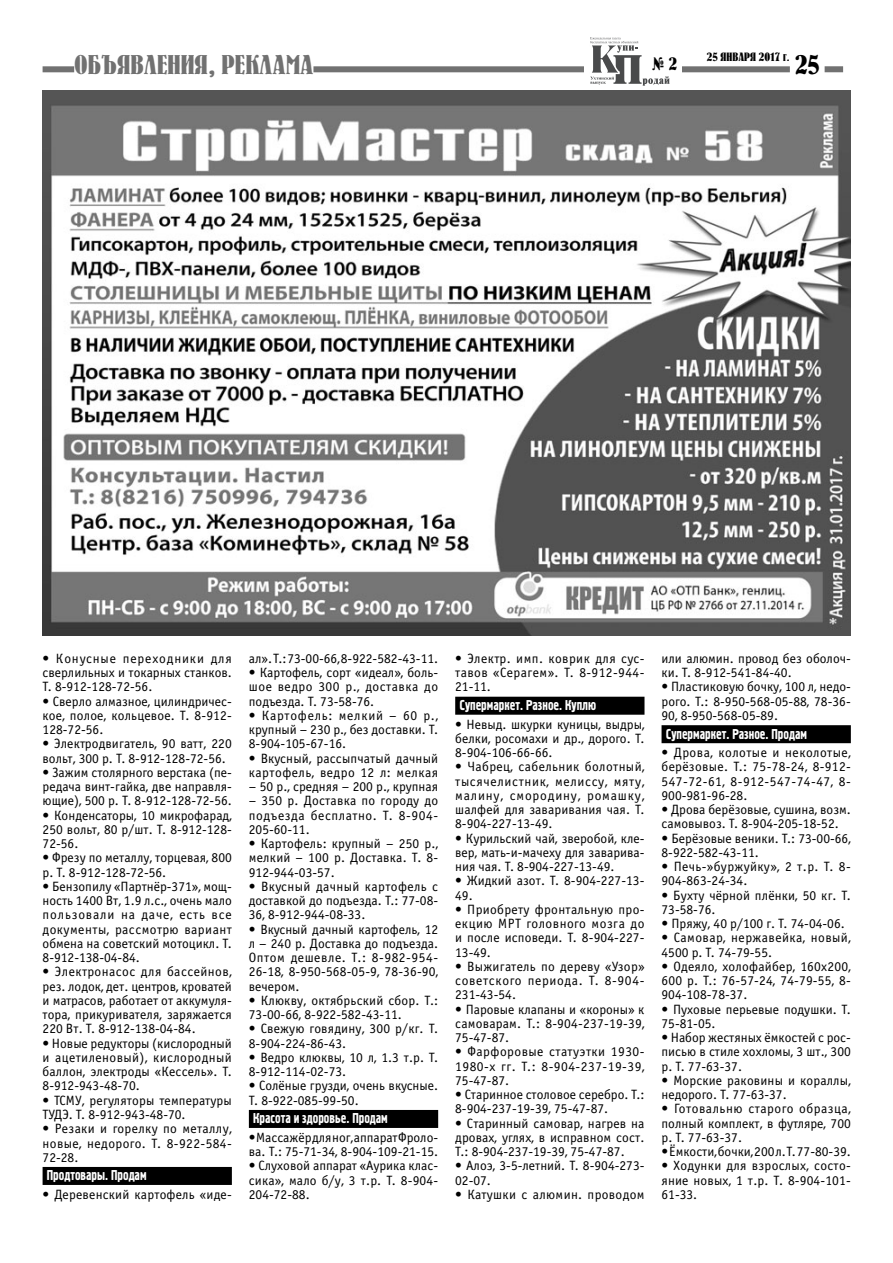
<style>
.page{position:relative;width:893px;height:1263px;background:#fff}
.page>*{position:absolute;margin:0;border:0;box-sizing:border-box;transform-origin:0 0}
.t1{font:27px "Bernhard C";color:#717171}
.t2{font:27px "Bernhard C";color:#000}
.t3{font:18px "Bernhard C";color:#000}
.t4{font:14.25px "Hermes C";color:#fff;scale:.87 1}
.t5{font:13.5px/14.2px "Officina Sans C";color:#000;text-align:justify}
.t6{font:13.5px/14.2px "Officina Sans C";letter-spacing:.025em;color:#000}
.t7{font:13.5px/14.2px "Officina Sans C";letter-spacing:.03em;color:#000}
.t8{font:12px "Bernhard C";color:#000}
</style>
<div class="page">
<div style="left:43px;top:66px;width:746px;height:6px;background:#717171"></div>
<div style="left:583px;top:45px;width:98px;height:42px;background:#fff"></div>
<div style="left:824px;top:66px;width:19px;height:6px;background:#717171"></div>
<svg style="left:590px;top:37px;width:79px;height:49px"></svg>
<div style="left:74px;top:59px;width:239px;height:15px;background:#fff"></div>
<div style="left:43px;top:1167px;width:189px;height:18px;background:#000"></div>
<div style="left:455px;top:697px;width:189px;height:18px;background:#000"></div>
<div style="left:661px;top:725px;width:189px;height:18px;background:#000"></div>
<div style="left:249px;top:1110px;width:189px;height:18px;background:#000"></div>
<img style="left:43px;top:91px;width:807px;height:544px">
<p class="t8" style="left:706px;top:53px;width:84px">25 ЯНВАРЯ 2017 г.</p>
<h1 class="t1" style="left:74px;top:55px;width:241px">ОБЪЯВЛЕНИЯ, РЕКЛАМА</h1>
<h2 class="t3" style="left:652px;top:58px;width:26px">№ 2</h2>
<h1 class="t2" style="left:795px;top:55px;width:26px">25</h1>
<p class="t5" style="left:43px;top:652px;width:191px">• Конусные переходники для сверлильных и токарных станков.<br>Т. 8-912-128-72-56.</p>
<p class="t5" style="left:43px;top:695px;width:191px">• Сверло алмазное, цилиндричес&shy;кое, полое, кольцевое. Т. 8-912- 128-72-56.</p>
<p class="t5" style="left:43px;top:738px;width:191px">• Электродвигатель, 90 ватт, 220 вольт, 300 р. Т. 8-912-128-72-56.</p>
<p class="t5" style="left:43px;top:766px;width:191px">• Зажим столярного верстака (пе&shy;редача винт-гайка, две направля&shy;ющие), 500 р. Т. 8-912-128-72-56.</p>
<p class="t5" style="left:43px;top:809px;width:191px">• Конденсаторы, 10 микрофарад, 250 вольт, 80 р/шт. Т. 8-912-128- 72-56.</p>
<p class="t5" style="left:43px;top:852px;width:191px">• Фрезу по металлу, торцевая, 800 р. Т. 8-912-128-72-56.</p>
<p class="t5" style="left:43px;top:880px;width:191px">• Бензопилу «Партнёр-371», мощ&shy;ность 1400 Вт, 1.9 л.с., очень мало пользовали на даче, есть все документы, рассмотрю вариант обмена на советский мотоцикл. Т.<br>8-912-138-04-84.</p>
<p class="t5" style="left:43px;top:966px;width:191px">• Электронасос для бассейнов, рез. лодок, дет. центров, кроватей и матрасов, работает от аккумуля&shy;тора, прикуривателя, заряжается 220 Вт. Т. 8-912-138-04-84.</p>
<p class="t5" style="left:43px;top:1037px;width:191px">• Новые редукторы (кислородный и ацетиленовый), кислородный баллон, электроды «Кессель». Т.<br>8-912-943-48-70.</p>
<p class="t5" style="left:43px;top:1094px;width:191px">• ТСМУ, регуляторы температуры<br>ТУДЭ. Т. 8-912-943-48-70.</p>
<p class="t5" style="left:43px;top:1123px;width:191px">• Резаки и горелку по металлу, новые, недорого. Т. 8-922-584- 72-28.</p>
<p class="t4" style="left:47px;top:1170px;width:116px">Продтовары. Продам</p>
<p class="t5" style="left:43px;top:1188px;width:191px">• Деревенский картофель «иде-</p>
<p class="t5" style="left:249px;top:652px;width:191px">ал». Т.: 73-00-66, 8-922-582-43-11.</p>
<p class="t5" style="left:249px;top:666px;width:191px">• Картофель, сорт «идеал», боль&shy;шое ведро 300 р., доставка до подъезда. Т. 73-58-76.</p>
<p class="t5" style="left:249px;top:709px;width:191px">• Картофель: мелкий – 60 р., крупный – 230 р., без доставки. Т.<br>8-904-105-67-16.</p>
<p class="t5" style="left:249px;top:752px;width:191px">• Вкусный, рассыпчатый дачный картофель, ведро 12 л: мелкая</p>
<p class="t5" style="left:249px;top:781px;width:191px">– 50 р., средняя – 200 р., крупная</p>
<p class="t5" style="left:249px;top:795px;width:191px">– 350 р. Доставка по городу до подъезда бесплатно. Т. 8-904- 205-60-11.</p>
<p class="t5" style="left:249px;top:838px;width:191px">• Картофель: крупный – 250 р., мелкий – 100 р. Доставка. Т. 8- 912-944-03-57.</p>
<p class="t5" style="left:249px;top:880px;width:191px">• Вкусный дачный картофель с доставкой до подъезда. Т.: 77-08- 36, 8-912-944-08-33.</p>
<p class="t5" style="left:249px;top:923px;width:191px">• Вкусный дачный картофель, 12 л – 240 р. Доставка до подъезда.<br>Оптом дешевле. Т.: 8-982-954- 26-18, 8-950-568-05-9, 78-36-90, вечером.</p>
<p class="t5" style="left:249px;top:994px;width:191px">• Клюкву, октябрьский сбор. Т.:<br>73-00-66, 8-922-582-43-11.</p>
<p class="t5" style="left:249px;top:1023px;width:191px">• Свежую говядину, 300 р/кг. Т.<br>8-904-224-86-43.</p>
<p class="t5" style="left:249px;top:1051px;width:191px">• Ведро клюквы, 10 л, 1.3 т.р. Т.<br>8-912-114-02-73.</p>
<p class="t5" style="left:249px;top:1080px;width:191px">• Солёные грузди, очень вкусные.<br>Т. 8-922-085-99-50.</p>
<p class="t4" style="left:253px;top:1113px;width:156px">Красота и здоровье. Продам</p>
<p class="t5" style="left:249px;top:1131px;width:191px">• Массажёр для ног, аппарат Фроло&shy;ва. Т.: 75-71-34, 8-904-109-21-15.</p>
<p class="t5" style="left:249px;top:1160px;width:191px">• Слуховой аппарат «Аурика клас&shy;сика», мало б/у, 3 т.р. Т. 8-904- 204-72-88.</p>
<p class="t5" style="left:455px;top:652px;width:191px">• Электр. имп. коврик для сус&shy;тавов «Серагем». Т. 8-912-944- 21-11.</p>
<p class="t4" style="left:459px;top:700px;width:159px">Супермаркет. Разное. Куплю</p>
<p class="t5" style="left:455px;top:718px;width:191px">• Невыд. шкурки куницы, выдры, белки, росомахи и др., дорого. Т.<br>8-904-106-66-66.</p>
<p class="t5" style="left:455px;top:761px;width:191px">• Чабрец, сабельник болотный, тысячелистник, мелиссу, мяту, малину, смородину, ромашку, шалфей для заваривания чая. Т.<br>8-904-227-13-49.</p>
<p class="t5" style="left:455px;top:832px;width:191px">• Курильский чай, зверобой, кле&shy;вер, мать-и-мачеху для заварива&shy;ния чая. Т. 8-904-227-13-49.</p>
<p class="t5" style="left:455px;top:875px;width:191px">• Жидкий азот. Т. 8-904-227-13-<br>49.</p>
<p class="t5" style="left:455px;top:903px;width:191px">• Приобрету фронтальную про&shy;екцию МРТ головного мозга до и после исповеди. Т. 8-904-227- 13-49.</p>
<p class="t5" style="left:455px;top:960px;width:191px">• Выжигатель по дереву «Узор» советского периода. Т. 8-904- 231-43-54.</p>
<p class="t5" style="left:455px;top:1003px;width:191px">• Паровые клапаны и «короны» к самоварам. Т.: 8-904-237-19-39, 75-47-87.</p>
<p class="t5" style="left:455px;top:1046px;width:191px">• Фарфоровые статуэтки 1930- 1980-х гг. Т.: 8-904-237-19-39, 75-47-87.</p>
<p class="t5" style="left:455px;top:1089px;width:191px">• Старинное столовое серебро. Т.:<br>8-904-237-19-39, 75-47-87.</p>
<p class="t5" style="left:455px;top:1117px;width:191px">• Старинный самовар, нагрев на дровах, углях, в исправном сост.<br>Т.: 8-904-237-19-39, 75-47-87.</p>
<p class="t5" style="left:455px;top:1160px;width:191px">• Алоэ, 3-5-летний. Т. 8-904-273-<br>02-07.</p>
<p class="t6" style="left:455px;top:1188px;width:191px">• Катушки с алюмин. проводом</p>
<p class="t5" style="left:661px;top:652px;width:191px">или алюмин. провод без оболоч&shy;ки. Т. 8-912-541-84-40.</p>
<p class="t5" style="left:661px;top:681px;width:191px">• Пластиковую бочку, 100 л, недо&shy;рого. Т.: 8-950-568-05-88, 78-36- 90, 8-950-568-05-89.</p>
<p class="t4" style="left:665px;top:728px;width:164px">Супермаркет. Разное. Продам</p>
<p class="t5" style="left:661px;top:746px;width:191px">• Дрова, колотые и неколотые, берёзовые. Т.: 75-78-24, 8-912- 547-72-61, 8-912-547-74-47, 8- 900-981-96-28.</p>
<p class="t5" style="left:661px;top:803px;width:191px">• Дрова берёзовые, сушина, возм. самовывоз. Т. 8-904-205-18-52.</p>
<p class="t5" style="left:661px;top:832px;width:191px">• Берёзовые веники. Т.: 73-00-66,<br>8-922-582-43-11.</p>
<p class="t6" style="left:661px;top:860px;width:191px">• Печь-»буржуйку», 2 т.р. Т. 8-<br>904-863-24-34.</p>
<p class="t5" style="left:661px;top:889px;width:191px">• Бухту чёрной плёнки, 50 кг. Т.<br>73-58-76.</p>
<p class="t5" style="left:661px;top:918px;width:185px">• Пряжу, 40 р/100 г. Т. 74-04-06.</p>
<p class="t7" style="left:661px;top:932px;width:191px">• Самовар, нержавейка, новый,<br>4500 р. Т. 74-79-55.</p>
<p class="t5" style="left:661px;top:960px;width:191px">• Одеяло, холофайбер, 160х200, 600 р. Т.: 76-57-24, 74-79-55, 8- 904-108-78-37.</p>
<p class="t5" style="left:661px;top:1003px;width:191px">• Пуховые перьевые подушки. Т.<br>75-81-05.</p>
<p class="t5" style="left:661px;top:1032px;width:191px">• Набор жестяных ёмкостей с рос&shy;писью в стиле хохломы, 3 шт., 300 р. Т. 77-63-37.</p>
<p class="t5" style="left:661px;top:1074px;width:191px">• Морские раковины и кораллы, недорого. Т. 77-63-37.</p>
<p class="t5" style="left:661px;top:1103px;width:191px">• Готовальню старого образца, полный комплект, в футляре, 700 р. Т. 77-63-37.</p>
<p class="t5" style="left:661px;top:1146px;width:191px">• Ёмкости, бочки, 200 л. Т. 77-80-39.</p>
<p class="t5" style="left:661px;top:1160px;width:191px">• Ходунки для взрослых, состо&shy;яние новых, 1 т.р. Т. 8-904-101- 61-33.</p>
</div>
